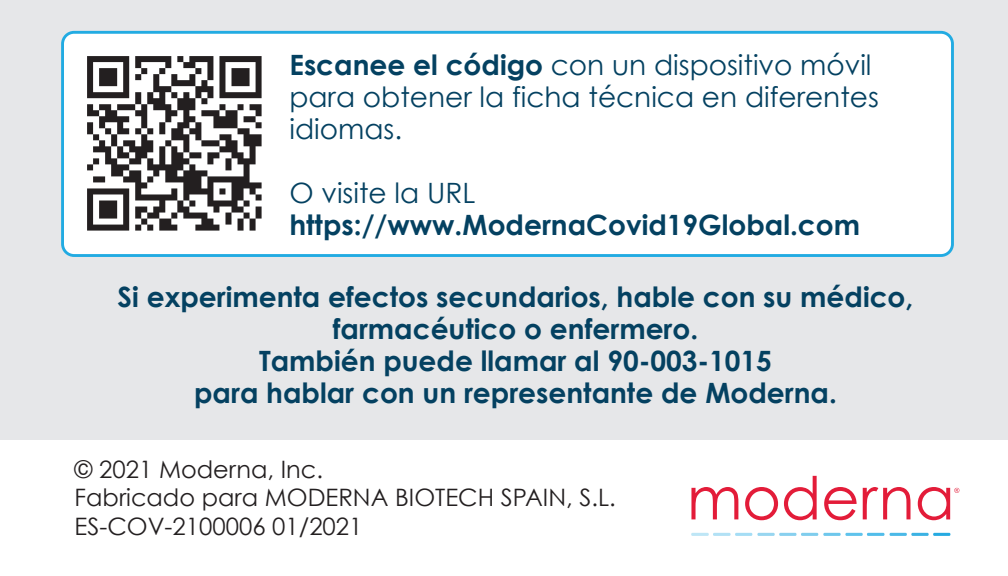
<style>
.page{position:relative;width:1008px;height:576px;background:#fff}
.page>*{position:absolute;margin:0;border:0;box-sizing:border-box;transform-origin:0 0}
.t1{font:700 28px/32px "Century Gothic";color:#044161;text-align:center}
.t2{font:28px/32px "Century Gothic";color:#044161}
.t3{font:24px/28.8px "Century Gothic";color:#231f20}
.s1{font-weight:700}
</style>
<div class="page">
<div style="left:0;top:0;width:1008px;height:439px;background:#e6e7e9"></div>
<div style="left:63px;top:32px;width:889px;height:224px;background:#fff;border-radius:12px"></div>
<div style="left:61px;top:31px;width:893px;height:226px;border:3px solid #22abe2;border-radius:12px"></div>
<img style="left:87px;top:56px;width:175px;height:175px">
<svg style="left:890px;top:533px;width:60px;height:3px"></svg>
<hr style="left:867px;top:533px;width:18px;height:3px;background:#52bdea">
<hr style="left:845px;top:533px;width:18px;height:3px;background:#5fc3ec">
<hr style="left:823px;top:533px;width:18px;height:3px;background:#6ec7ec">
<svg style="left:691px;top:533px;width:127px;height:3px"></svg>
<svg style="left:691px;top:487px;width:47px;height:32px"></svg>
<svg style="left:745px;top:487px;width:33px;height:33px"></svg>
<svg style="left:784px;top:476px;width:33px;height:44px"></svg>
<svg style="left:824px;top:487px;width:33px;height:33px"></svg>
<svg style="left:863px;top:487px;width:48px;height:32px"></svg>
<svg style="left:918px;top:487px;width:41px;height:33px"></svg>
<p class="t2" style="left:289px;top:48px;width:591px"><span class="s1">Escanee el código</span> con un dispositivo móvil para obtener la ficha técnica en diferentes idiomas.</p>
<p class="t2" style="left:289px;top:176px;width:187px">O visite la URL</p>
<p class="t1" style="left:289px;top:207px;width:572px">https://www.ModernaCovid19Global.com</p>
<p class="t1" style="left:118px;top:279px;width:797px">Si experimenta efectos secundarios, hable con su médico, farmacéutico o enfermero.<br>También puede llamar al 90-003-1015<br>para hablar con un representante de Moderna.</p>
<p class="t3" style="left:75px;top:454px;width:543px">© 2021 Moderna, Inc.<br>Fabricado para MODERNA BIOTECH SPAIN, S.L.<br>ES-COV-2100006 01/2021</p>
</div>
